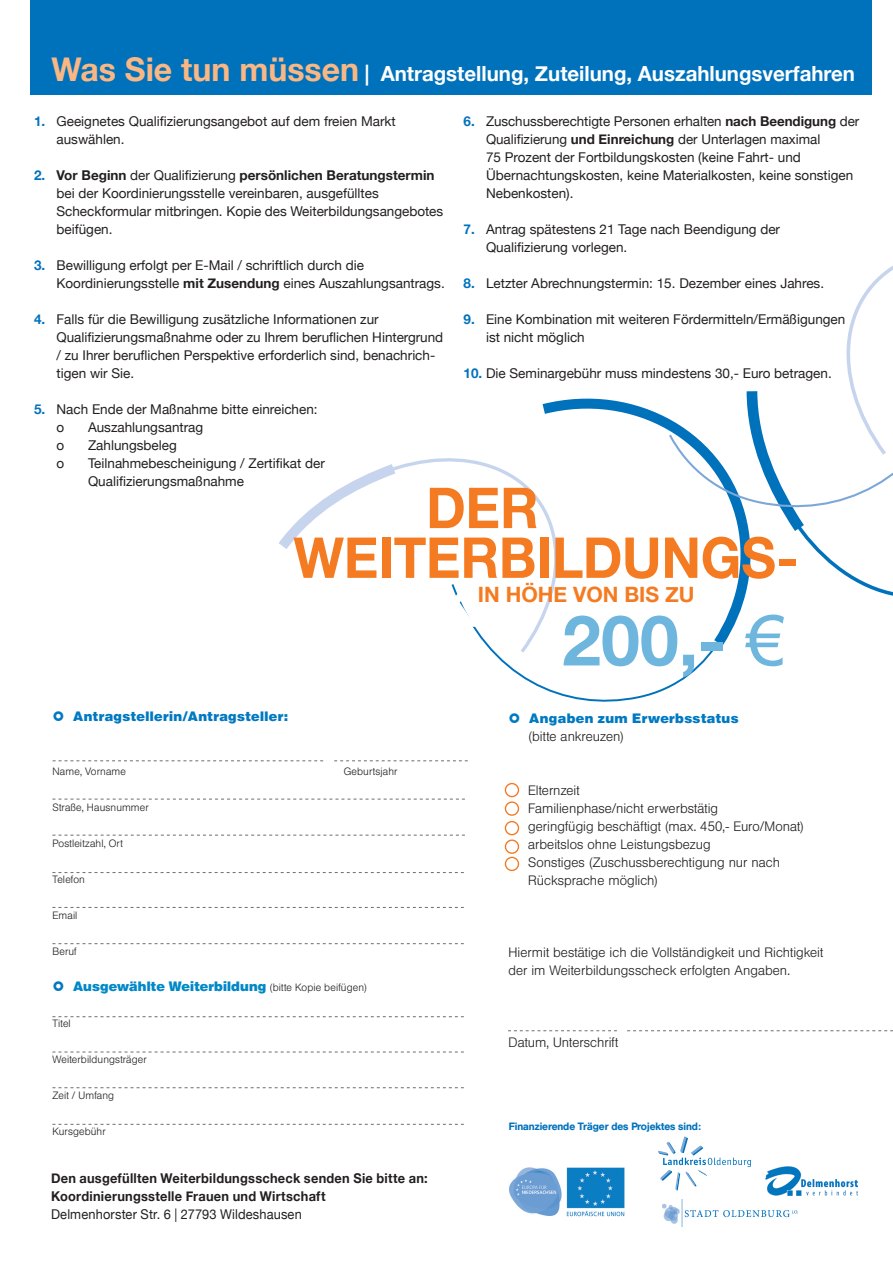
<style>
.page{position:relative;width:893px;height:1263px;background:#fff}
.page>*{position:absolute;margin:0;border:0;box-sizing:border-box;transform-origin:0 0}
.t1{font:700 69.9px "Helvetica Neue";color:#6fb6df}
.t2{font:700 56.4px "Helvetica Neue";letter-spacing:-.005em;color:#f47b21;scale:.95 1}
.t3{font:700 21.15px "Helvetica Neue";color:#f47b21}
.t4{font:700 20.85px "Helvetica Neue";color:#fff}
.t5{font:13.5px/18px "Helvetica Neue";color:#231f20}
.t6{font:300 13.5px/18px "Helvetica BQ";letter-spacing:.005em;color:#231f20}
.t7{font:700 13.5px/18px "Helvetica Neue";letter-spacing:.02em;color:#231f20;scale:.95 1}
.t8{font:900 13.5px "Helvetica BQ";letter-spacing:.03em;color:#0079c2}
.t9{font:900 13.5px "Helvetica BQ";letter-spacing:.01em;color:#0088c7}
.t10{font:13.5px "Helvetica Neue";color:#231f20;scale:.95 1}
.t11{font:300 10.5px "Helvetica BQ";letter-spacing:.015em;color:#231f20}
.t12{font:500 10.5px "Helvetica BQ";color:#0072bc}
.s1{font-size:32.7px;color:#fab783}
.s2{font-weight:700;color:#0072bc}
.s3{font-weight:700}
.s4{font-weight:300;font-size:10.5px;color:#231f20}
.s5{font-family:"Arial";font-weight:400}
</style>
<div class="page">
<div style="left:30px;top:0;width:842px;height:94px;background:#0072bc"></div>
<div style="left:505px;top:783px;width:14px;height:14px;border:1px solid #f47921;border-radius:50%"></div>
<div style="left:505px;top:801px;width:14px;height:15px;border:1px solid #f47921;border-radius:50%"></div>
<div style="left:505px;top:821px;width:14px;height:14px;border:1px solid #f47921;border-radius:50%"></div>
<div style="left:505px;top:839px;width:14px;height:15px;border:1px solid #f47921;border-radius:50%"></div>
<div style="left:505px;top:857px;width:14px;height:14px;border:1px solid #f47921;border-radius:50%"></div>
<svg style="left:53px;top:760px;width:270px;height:1px"></svg>
<svg style="left:334px;top:760px;width:134px;height:1px"></svg>
<svg style="left:52px;top:799px;width:413px;height:1px"></svg>
<svg style="left:52px;top:835px;width:413px;height:1px"></svg>
<svg style="left:52px;top:872px;width:412px;height:1px"></svg>
<svg style="left:52px;top:907px;width:412px;height:1px"></svg>
<svg style="left:52px;top:943px;width:412px;height:1px"></svg>
<svg style="left:52px;top:1016px;width:412px;height:1px"></svg>
<svg style="left:508px;top:1030px;width:109px;height:1px"></svg>
<svg style="left:627px;top:1030px;width:266px;height:1px"></svg>
<svg style="left:52px;top:1052px;width:412px;height:1px"></svg>
<svg style="left:52px;top:1087px;width:412px;height:1px"></svg>
<svg style="left:52px;top:1124px;width:412px;height:1px"></svg>
<img style="left:509px;top:1167px;width:116px;height:50px">
<svg style="left:658px;top:1136px;width:93px;height:54px"></svg>
<img style="left:765px;top:1166px;width:93px;height:29px">
<img style="left:662px;top:1199px;width:135px;height:27px">
<svg style="left:279px;top:265px;width:614px;height:437px"></svg>
<h3 class="t4" style="left:51px;top:57px;width:805px"><span class="s1">Was Sie tun müssen</span> | Antragstellung, Zuteilung, Auszahlungsverfahren</h3>
<p class="t5" style="left:57px;top:113px;width:341px;text-indent:-23px"><span class="s2">1.</span> Geeignetes Qualifizierungsangebot auf dem freien Markt auswählen.</p>
<p class="t5" style="left:57px;top:167px;width:388px;text-indent:-23px"><span class="s2">2.</span> <span class="s3">Vor Beginn</span> der Qualifizierung <span class="s3">persönlichen Beratungstermin </span>bei der Koordinierungsstelle vereinbaren, ausgefülltes Scheckformular mitbringen. Kopie des Weiterbildungsangebotes beifügen.</p>
<p class="t5" style="left:57px;top:257px;width:390px;text-indent:-23px"><span class="s2">3.</span> Bewilligung erfolgt per E-Mail / schriftlich durch die<br>Koordinierungsstelle <span class="s3">mit Zusendung</span> eines Auszahlungsantrags.</p>
<p class="t5" style="left:57px;top:311px;width:388px;text-indent:-23px"><span class="s2">4.</span> Falls für die Bewilligung zusätzliche Informationen zur Qualifizierungsmaßnahme oder zu Ihrem beruflichen Hintergrund / zu Ihrer beruflichen Perspektive erforderlich sind, benachrich&shy;tigen wir Sie.</p>
<p class="t5" style="left:57px;top:401px;width:263px;text-indent:-23px"><span class="s2">5.</span> Nach Ende der Maßnahme bitte einreichen: o</p>
<p class="t5" style="left:88px;top:419px;width:117px">Auszahlungsantrag</p>
<p class="t5" style="left:486px;top:113px;width:375px;text-indent:-23px"><span class="s2">6.</span> Zuschussberechtigte Personen erhalten <span class="s3">nach Beendigung</span> der Qualifizierung <span class="s3">und Einreichung</span> der Unterlagen maximal<br>75 Prozent der Fortbildungskosten (keine Fahrt- und Übernachtungskosten, keine Materialkosten, keine sonstigen Nebenkosten).</p>
<p class="t5" style="left:486px;top:221px;width:296px;text-indent:-23px"><span class="s2">7.</span> Antrag spätestens 21 Tage nach Beendigung der<br>Qualifizierung vorlegen.</p>
<p class="t5" style="left:463px;top:275px;width:362px"><span class="s2">8.</span> Letzter Abrechnungstermin: 15. Dezember eines Jahres.</p>
<p class="t5" style="left:486px;top:311px;width:361px;text-indent:-23px"><span class="s2">9.</span> Eine Kombination mit weiteren Fördermitteln/Ermäßigungen ist nicht möglich</p>
<p class="t5" style="left:463px;top:365px;width:370px"><span class="s2">10.</span> Die Seminargebühr muss mindestens 30,- Euro betragen.</p>
<p class="t5" style="left:57px;top:437px;width:9px">o</p>
<p class="t5" style="left:88px;top:437px;width:90px">Zahlungsbeleg</p>
<p class="t5" style="left:57px;top:455px;width:9px">o</p>
<p class="t5" style="left:88px;top:455px;width:238px">Teilnahmebescheinigung / Zertifikat der<br>Qualifizierungsmaßnahme</p>
<h2 class="t2" style="left:426px;top:464px;width:120px">DER</h2>
<h2 class="t2" style="left:293px;top:513px;width:533px">WEITERBILDUNGS-</h2>
<p class="t8" style="left:73px;top:708px;width:216px">Antragstellerin/Antragsteller:</p>
<p class="t11" style="left:52px;top:765px;width:75px">Name, Vorname</p>
<p class="t11" style="left:344px;top:765px;width:55px">Geburtsjahr</p>
<p class="t11" style="left:52px;top:801px;width:98px">Straße, Hausnummer</p>
<p class="t11" style="left:52px;top:837px;width:72px">Postleitzahl, Ort</p>
<p class="t11" style="left:52px;top:873px;width:34px">Telefon</p>
<p class="t11" style="left:52px;top:909px;width:27px">Email</p>
<p class="t11" style="left:52px;top:945px;width:26px">Beruf</p>
<p class="t9" style="left:73px;top:978px;width:295px">Ausgewählte Weiterbildung <span class="s4">(bitte Kopie beifügen)</span></p>
<p class="t11" style="left:52px;top:1017px;width:20px">Titel</p>
<p class="t11" style="left:52px;top:1053px;width:96px">Weiterbildungsträger</p>
<p class="t11" style="left:52px;top:1089px;width:63px">Zeit / Umfang</p>
<p class="t11" style="left:52px;top:1125px;width:55px">Kursgebühr</p>
<p class="t7" style="left:51px;top:1170px;width:398px">Den ausgefüllten Weiterbildungsscheck senden Sie bitte an:<br>Koordinierungsstelle Frauen und Wirtschaft</p>
<p class="t10" style="left:51px;top:1205px;width:266px">Delmenhorster Str. 6 | 27793 Wildeshausen</p>
<h3 class="t3" style="left:478px;top:578px;width:218px">IN HÖHE VON BIS ZU</h3>
<h1 class="t1" style="left:562px;top:586px;width:224px">200,- <span class="s5">€</span></h1>
<p class="t8" style="left:529px;top:710px;width:211px">Angaben zum Erwerbsstatus</p>
<p class="t6" style="left:528px;top:727px;width:97px">(bitte ankreuzen)</p>
<p class="t6" style="left:528px;top:781px;width:277px">Elternzeit<br>Familienphase/nicht erwerbstätig<br>geringfügig beschäftigt (max. 450,- Euro/Monat) arbeitslos ohne Leistungsbezug<br>Sonstiges (Zuschussberechtigung nur nach Rücksprache möglich)</p>
<p class="t6" style="left:508px;top:943px;width:316px">Hiermit bestätige ich die Vollständigkeit und Richtigkeit der im Weiterbildungsscheck erfolgten Angaben.</p>
<p class="t6" style="left:508px;top:1033px;width:111px">Datum, Unterschrift</p>
<p class="t12" style="left:509px;top:1120px;width:194px">Finanzierende Träger des Projektes sind:</p>
</div>
